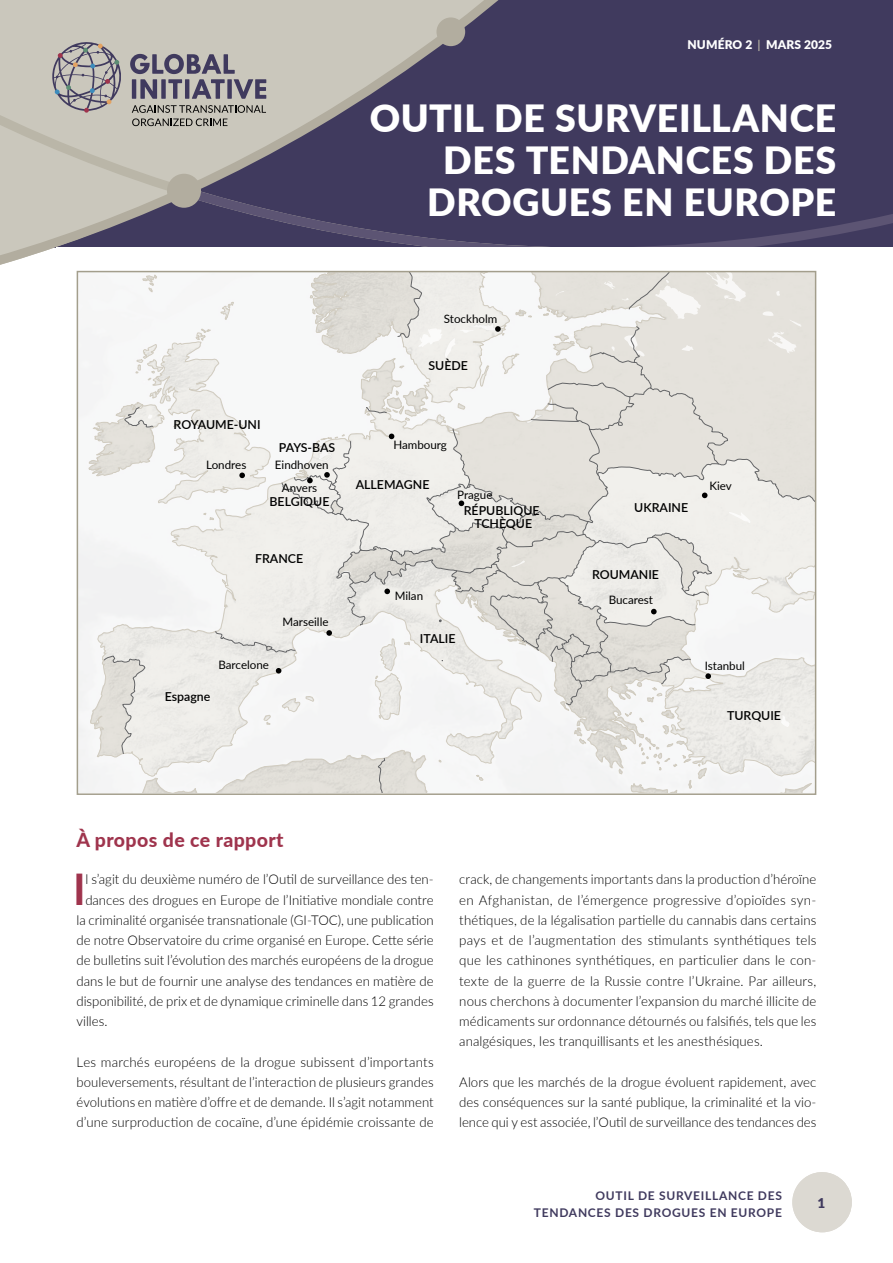
<style>
.page{position:relative;width:893px;height:1263px;background:#fff}
.page>*{position:absolute;margin:0;border:0;box-sizing:border-box;transform-origin:0 0}
.t1{font:700 43.65px "Lato";color:#9f344d}
.t2{font:900 37.5px/42px "Lato";letter-spacing:.015em;color:#fff;text-align:right}
.t3{font:800 19.5px "Lato";letter-spacing:.02em;color:#9f344d}
.t4{font:300 13.5px/20.2px "Lato";color:#000;text-align:justify}
.t5{font:900 13.5px "Lato";color:#403a5e}
.t6{font:600 12.3px/13px "Lato";color:#000;text-align:center}
.t7{font:700 12px/16.5px "Lato";letter-spacing:.06em;color:#403a5e;text-align:right}
.t8{font:900 12px "Lato";letter-spacing:.01em;color:#fff}
.t9{font:11.55px "Lato";color:#000}
.s1{font-weight:700;color:#b2ad9f}
</style>
<div class="page">
<svg style="left:792px;top:1172px;width:60px;height:60px"></svg>
<div style="left:0;top:0;width:893px;height:248px;background:#403a5e"></div>
<svg style="left:0;top:0;width:499px;height:265px"></svg>
<div style="left:436px;top:17px;width:29px;height:29px;background:#b2ad9f;border-radius:50%"></div>
<svg style="left:130px;top:54px;width:136px;height:45px"></svg>
<svg style="left:50px;top:39px;width:72px;height:74px;background:#aaa6a5"></svg>
<svg style="left:132px;top:105px;width:134px;height:21px;background:#a09e95"></svg>
<svg style="left:171px;top:148px;width:722px;height:100px"></svg>
<div style="left:167px;top:174px;width:34px;height:34px;background:#b2ad9f;border-radius:50%"></div>
<div style="left:56px;top:248px;width:837px;height:37px;background:#fff"></div>
<svg style="left:81px;top:274px;width:732px;height:518px"></svg>
<p class="t8" style="left:687px;top:35px;width:146px">NUMÉRO 2 <span class="s1">|</span> MARS 2025</p>
<h2 class="t2" style="left:370px;top:95px;width:468px">OUTIL DE SURVEILLANCE<br>DES TENDANCES DES<br>DROGUES EN EUROPE</h2>
<p class="t9" style="left:444px;top:311px;width:55px">Stockholm</p>
<p class="t6" style="left:174px;top:417px;width:89px">ROYAUME-UNI</p>
<p class="t9" style="left:206px;top:457px;width:42px">Londres</p>
<p class="t6" style="left:279px;top:441px;width:58px">PAYS-BAS</p>
<p class="t9" style="left:275px;top:456px;width:55px">Eindhoven</p>
<p class="t9" style="left:282px;top:480px;width:37px">Anvers</p>
<p class="t6" style="left:270px;top:494px;width:61px">BELGIQUE</p>
<p class="t6" style="left:255px;top:551px;width:50px">FRANCE</p>
<p class="t6" style="left:165px;top:689px;width:47px">Espagne</p>
<p class="t9" style="left:218px;top:657px;width:52px">Barcelone</p>
<p class="t9" style="left:282px;top:613px;width:48px">Marseille</p>
<p class="t6" style="left:428px;top:359px;width:41px">SUÈDE</p>
<p class="t9" style="left:393px;top:436px;width:55px">Hambourg</p>
<p class="t6" style="left:356px;top:477px;width:75px">ALLEMAGNE</p>
<p class="t9" style="left:457px;top:486px;width:37px">Prague</p>
<p class="t6" style="left:464px;top:503px;width:77px">RÉPUBLIQUE<br>TCHÈQUE</p>
<p class="t9" style="left:395px;top:587px;width:30px">Milan</p>
<p class="t6" style="left:420px;top:631px;width:37px">ITALIE</p>
<h3 class="t3" style="left:77px;top:826px;width:208px">À propos de ce rapport</h3>
<p class="t6" style="left:634px;top:501px;width:55px">UKRAINE</p>
<p class="t9" style="left:709px;top:477px;width:24px">Kiev</p>
<p class="t6" style="left:592px;top:568px;width:69px">ROUMANIE</p>
<p class="t9" style="left:609px;top:592px;width:46px">Bucarest</p>
<p class="t9" style="left:705px;top:657px;width:42px">Istanbul</p>
<p class="t6" style="left:727px;top:708px;width:55px">TURQUIE</p>
<h1 class="t1" style="left:73px;top:856px;width:14px">I</h1>
<p class="t4" style="left:85px;top:869px;width:350px">l s’agit du deuxième numéro de l’Outil de surveillance des ten-</p>
<p class="t4" style="left:85px;top:889px;width:350px">dances des drogues en Europe de l’Initiative mondiale contre</p>
<p class="t4" style="left:77px;top:909px;width:359px">la criminalité organisée transnationale (GI-TOC), une publication</p>
<p class="t4" style="left:77px;top:930px;width:359px">de notre Observatoire du crime organisé en Europe. Cette série</p>
<p class="t4" style="left:77px;top:950px;width:359px">de bulletins suit l’évolution des marchés européens de la drogue</p>
<p class="t4" style="left:77px;top:970px;width:359px">dans le but de fournir une analyse des tendances en matière de</p>
<p class="t4" style="left:77px;top:990px;width:359px">disponibilité, de prix et de dynamique criminelle dans 12 grandes</p>
<p class="t4" style="left:77px;top:1011px;width:32px">villes.</p>
<p class="t4" style="left:77px;top:1051px;width:359px">Les marchés européens de la drogue subissent d’importants bouleversements, résultant de l’interaction de plusieurs grandes évolutions en matière d’offre et de demande. Il s’agit notamment d’une surproduction de cocaïne, d’une épidémie croissante de</p>
<p class="t4" style="left:459px;top:869px;width:359px">crack, de changements importants dans la production d’héroïne en Afghanistan, de l’émergence progressive d’opioïdes syn&shy;thétiques, de la légalisation partielle du cannabis dans certains pays et de l’augmentation des stimulants synthétiques tels que les cathinones synthétiques, en particulier dans le con&shy;texte de la guerre de la Russie contre l’Ukraine. Par ailleurs, nous cherchons à documenter l’expansion du marché illicite de médicaments sur ordonnance détournés ou falsifiés, tels que les analgésiques, les tranquillisants et les anesthésiques.</p>
<p class="t4" style="left:459px;top:1071px;width:359px">Alors que les marchés de la drogue évoluent rapidement, avec des conséquences sur la santé publique, la criminalité et la vio&shy;lence qui y est associée, l’Outil de surveillance des tendances des</p>
<p class="t7" style="left:534px;top:1187px;width:250px">OUTIL DE SURVEILLANCE DES<br>TENDANCES DES DROGUES EN EUROPE</p>
<p class="t5" style="left:818px;top:1192px;width:9px">1</p>
</div>
